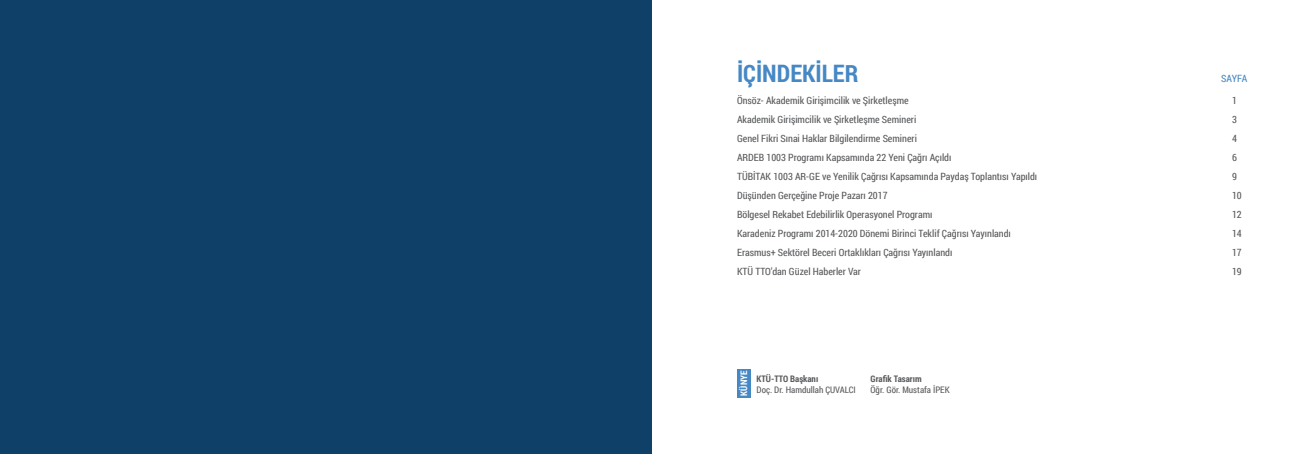
<style>
.page{position:relative;width:1304px;height:454px;background:#fff}
.page>*{position:absolute;margin:0;border:0;box-sizing:border-box;transform-origin:0 0}
.t1{font:700 24px "Roboto Condensed";color:#4688c4}
.t2{font:10px "Roboto Condensed";color:#58595b}
.t3{font:10px "Roboto Condensed";letter-spacing:-.015em;color:#4688c4}
.t4{font:9px "Roboto Condensed";color:#58595b}
.t5{font:700 9px "Roboto Condensed";color:#58595b}
.t6{font:700 9px "Roboto Condensed";letter-spacing:-.005em;color:#fff}
</style>
<div class="page">
<div style="left:737px;top:369px;width:13px;height:28px;background:#4688c4"></div>
<div style="left:0;top:0;width:652px;height:454px;background:#0f4068"></div>
<h1 class="t1" style="left:737px;top:56px;width:123px">İÇİNDEKİLER</h1>
<p class="t3" style="left:1221px;top:71px;width:28px">SAYFA</p>
<p class="t2" style="left:737px;top:93px;width:173px">Önsöz- Akademik Girişimcilik ve Şirketleşme</p>
<p class="t2" style="left:1232px;top:93px;width:6px">1</p>
<p class="t2" style="left:737px;top:112px;width:181px">Akademik Girişimcilik ve Şirketleşme Semineri</p>
<p class="t2" style="left:1232px;top:112px;width:6px">3</p>
<p class="t2" style="left:737px;top:131px;width:181px">Genel Fikri Sınai Haklar Bilgilendirme Semineri</p>
<p class="t2" style="left:1232px;top:131px;width:6px">4</p>
<p class="t2" style="left:737px;top:150px;width:216px">ARDEB 1003 Programı Kapsamında 22 Yeni Çağrı Açıldı</p>
<p class="t2" style="left:1232px;top:150px;width:6px">6</p>
<p class="t2" style="left:737px;top:169px;width:302px">TÜBİTAK 1003 AR-GE ve Yenilik Çağrısı Kapsamında Paydaş Toplantısı Yapıldı</p>
<p class="t2" style="left:1232px;top:169px;width:6px">9</p>
<p class="t2" style="left:737px;top:188px;width:152px">Düşünden Gerçeğine Proje Pazarı 2017</p>
<p class="t2" style="left:1232px;top:188px;width:11px">10</p>
<p class="t2" style="left:737px;top:207px;width:197px">Bölgesel Rekabet Edebilirlik Operasyonel Programı</p>
<p class="t2" style="left:1232px;top:207px;width:11px">12</p>
<p class="t2" style="left:737px;top:226px;width:275px">Karadeniz Programı 2014-2020 Dönemi Birinci Teklif Çağrısı Yayınlandı</p>
<p class="t2" style="left:1232px;top:226px;width:11px">14</p>
<p class="t2" style="left:737px;top:245px;width:217px">Erasmus+ Sektörel Beceri Ortaklıkları Çağrısı Yayınlandı</p>
<p class="t2" style="left:1232px;top:245px;width:11px">17</p>
<p class="t2" style="left:737px;top:264px;width:126px">KTÜ TTO’dan Güzel Haberler Var</p>
<p class="t2" style="left:1232px;top:264px;width:11px">19</p>
<p class="t6" style="left:738px;top:395px;width:26px;rotate:-90deg">KÜNYE</p>
<p class="t5" style="left:757px;top:372px;width:63px">KTÜ-TTO Başkanı</p>
<p class="t5" style="left:871px;top:372px;width:53px">Grafik Tasarım</p>
<p class="t4" style="left:757px;top:383px;width:101px">Doç. Dr. Hamdullah ÇUVALCI</p>
<p class="t4" style="left:871px;top:383px;width:81px">Öğr. Gör. Mustafa İPEK</p>
</div>
